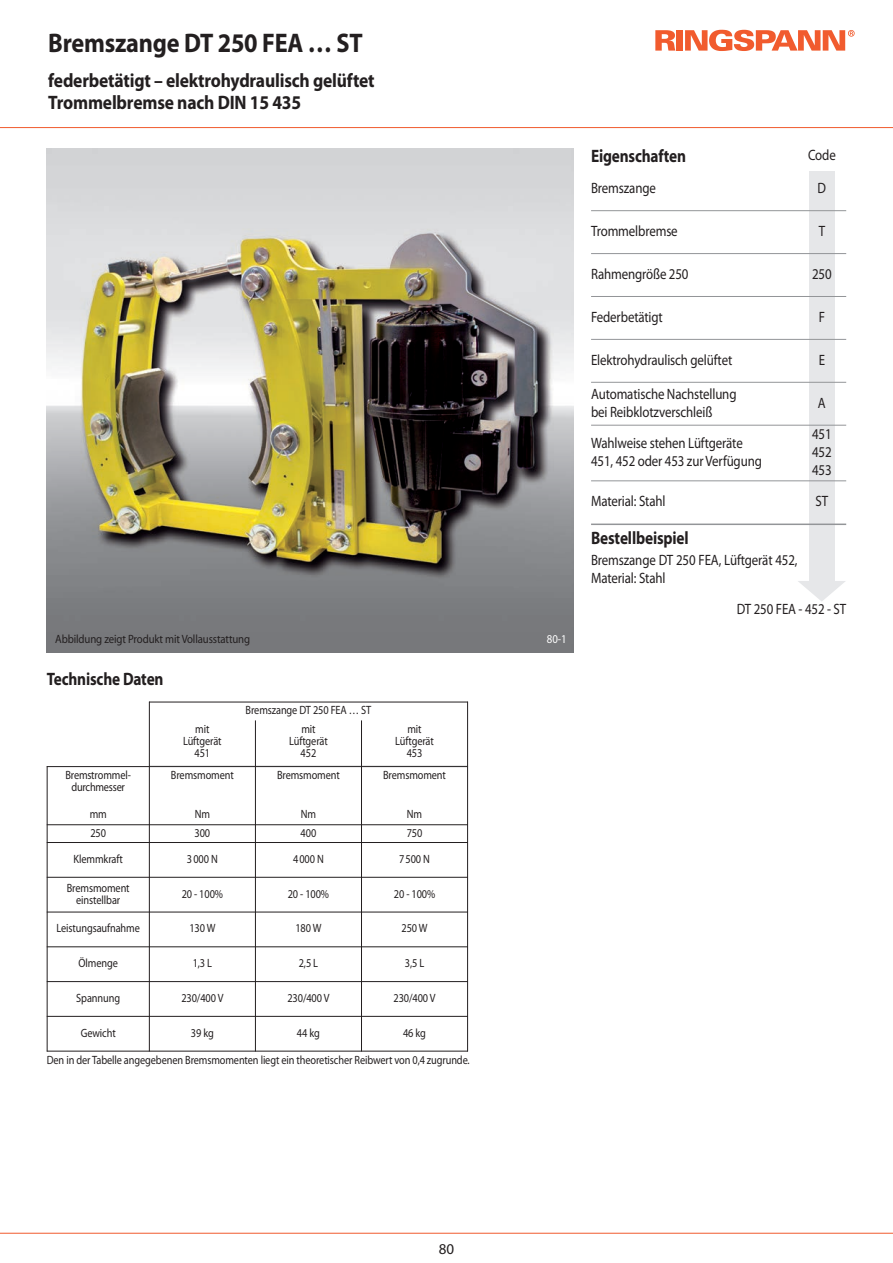
<style>
.page{position:relative;width:893px;height:1263px;background:#fff}
.page>*{position:absolute;margin:0;border:0;box-sizing:border-box;transform-origin:0 0}
.t1{font:700 27px "Myriad Pro";letter-spacing:-.01em;color:#231f20;scale:.9 1}
.t2{font:700 19.5px/22.2px "Myriad Pro";letter-spacing:-.01em;color:#231f20;scale:.9 1}
.t3{font:700 18px "Myriad Pro";letter-spacing:-.01em;color:#231f20;scale:.85 1}
.t4{font:700 18px "Myriad";letter-spacing:-.01em;color:#231f20;scale:.85 1}
.t5{font:15px/18px "Myriad Pro";letter-spacing:-.01em;color:#231f20;scale:.86 1}
.t6{font:15px "Myriad";color:#231f20}
.t7{font:12px/12px "Myriad Pro";letter-spacing:-.01em;color:#231f20;text-align:center;scale:.86 1}
.t8{font:12px "Myriad";letter-spacing:-.01em;color:#231f20;scale:.9 1}
.t9{font:12px "Myriad";color:#fff;scale:.9 1}
</style>
<div class="page">
<hr style="left:0;top:127px;width:893px;height:1px;background:#f15b2e">
<hr style="left:0;top:1233px;width:893px;height:1px;background:#f15b2e">
<svg style="left:655px;top:30px;width:20px;height:21px"></svg>
<div style="left:677px;top:30px;width:6px;height:21px;background:#f15b2e"></div>
<svg style="left:685px;top:30px;width:170px;height:21px"></svg>
<img style="left:47px;top:149px;width:527px;height:504px">
<div style="left:809px;top:171px;width:25px;height:413px;background:#e6e7e9"></div>
<svg style="left:798px;top:581px;width:47px;height:20px"></svg>
<hr style="left:149px;top:702px;width:1px;height:64px;background:#231f20">
<hr style="left:255px;top:720px;width:1px;height:46px;background:#231f20">
<hr style="left:361px;top:720px;width:1px;height:46px;background:#231f20">
<hr style="left:467px;top:702px;width:1px;height:64px;background:#231f20">
<hr style="left:149px;top:702px;width:319px;height:1px;background:#231f20">
<hr style="left:47px;top:766px;width:1px;height:285px;background:#231f20">
<hr style="left:149px;top:766px;width:1px;height:285px;background:#231f20">
<hr style="left:255px;top:766px;width:1px;height:285px;background:#231f20">
<hr style="left:361px;top:766px;width:1px;height:285px;background:#231f20">
<hr style="left:467px;top:766px;width:1px;height:285px;background:#231f20">
<hr style="left:47px;top:766px;width:421px;height:1px;background:#231f20">
<hr style="left:47px;top:824px;width:421px;height:1px;background:#231f20">
<hr style="left:47px;top:842px;width:421px;height:1px;background:#231f20">
<hr style="left:47px;top:877px;width:421px;height:1px;background:#231f20">
<hr style="left:47px;top:912px;width:421px;height:1px;background:#231f20">
<hr style="left:47px;top:946px;width:421px;height:1px;background:#231f20">
<hr style="left:47px;top:981px;width:421px;height:1px;background:#231f20">
<hr style="left:47px;top:1016px;width:421px;height:1px;background:#231f20">
<hr style="left:47px;top:1051px;width:421px;height:1px;background:#231f20">
<hr style="left:591px;top:210px;width:255px;height:1px;background:#939598">
<hr style="left:591px;top:253px;width:255px;height:1px;background:#939598">
<hr style="left:591px;top:296px;width:255px;height:1px;background:#939598">
<hr style="left:591px;top:339px;width:255px;height:1px;background:#939598">
<hr style="left:591px;top:382px;width:255px;height:1px;background:#939598">
<hr style="left:591px;top:425px;width:255px;height:1px;background:#939598">
<hr style="left:591px;top:481px;width:255px;height:1px;background:#939598">
<hr style="left:591px;top:523px;width:255px;height:2px;background:#939598">
<p class="t1" style="left:48px;top:32px;width:351px">Bremszange DT 250 FEA … ST</p>
<p class="t2" style="left:48px;top:70px;width:364px">federbetätigt – elektrohydraulisch gelüftet<br>Trommelbremse nach DIN 15 435</p>
<p class="t8" style="left:55px;top:634px;width:218px">Abbildung zeigt Produkt mit Vollausstattung</p>
<p class="t3" style="left:47px;top:673px;width:139px">Technische Daten</p>
<p class="t7" style="left:66px;top:770px;width:77px">Brems trommel - durchmesser</p>
<p class="t7" style="left:90px;top:809px;width:21px">mm</p>
<p class="t7" style="left:246px;top:705px;width:148px">Bremszange DT 250 FEA … ST</p>
<p class="t7" style="left:183px;top:724px;width:46px">mit<br>Lüftgerät<br>451</p>
<p class="t7" style="left:289px;top:724px;width:46px">mit<br>Lüftgerät<br>452</p>
<p class="t7" style="left:395px;top:724px;width:46px">mit<br>Lüftgerät<br>453</p>
<p class="t7" style="left:171px;top:770px;width:75px">Bremsmoment</p>
<p class="t7" style="left:195px;top:809px;width:19px">Nm</p>
<p class="t7" style="left:277px;top:770px;width:75px">Bremsmoment</p>
<p class="t7" style="left:301px;top:809px;width:19px">Nm</p>
<p class="t7" style="left:383px;top:770px;width:75px">Bremsmoment</p>
<p class="t7" style="left:407px;top:809px;width:19px">Nm</p>
<p class="t7" style="left:90px;top:827px;width:20px">250</p>
<p class="t7" style="left:195px;top:827px;width:20px">300</p>
<p class="t7" style="left:301px;top:827px;width:20px">400</p>
<p class="t7" style="left:407px;top:827px;width:20px">750</p>
<p class="t7" style="left:74px;top:854px;width:59px">Klemmkraft</p>
<p class="t7" style="left:187px;top:854px;width:37px">3 000 N</p>
<p class="t7" style="left:293px;top:854px;width:37px">4 000 N</p>
<p class="t7" style="left:399px;top:854px;width:37px">7 500 N</p>
<p class="t7" style="left:67px;top:882px;width:75px">Bremsmoment einstellbar</p>
<p class="t7" style="left:182px;top:888px;width:50px">20 - 100%</p>
<p class="t7" style="left:288px;top:888px;width:50px">20 - 100%</p>
<p class="t7" style="left:394px;top:888px;width:50px">20 - 100%</p>
<p class="t7" style="left:57px;top:923px;width:98px">Leistungsaufnahme</p>
<p class="t7" style="left:189px;top:923px;width:32px">130 W</p>
<p class="t7" style="left:295px;top:923px;width:32px">180 W</p>
<p class="t7" style="left:402px;top:923px;width:32px">250 W</p>
<p class="t7" style="left:79px;top:958px;width:47px">Ölmenge</p>
<p class="t7" style="left:193px;top:958px;width:24px">1,3 L</p>
<p class="t7" style="left:299px;top:958px;width:24px">2,5 L</p>
<p class="t7" style="left:405px;top:958px;width:24px">3,5 L</p>
<p class="t7" style="left:76px;top:993px;width:52px">Spannung</p>
<p class="t7" style="left:181px;top:993px;width:50px">230/400 V</p>
<p class="t7" style="left:287px;top:993px;width:50px">230/400 V</p>
<p class="t7" style="left:393px;top:993px;width:50px">230/400 V</p>
<p class="t7" style="left:81px;top:1028px;width:42px">Gewicht</p>
<p class="t7" style="left:191px;top:1028px;width:28px">39 kg</p>
<p class="t7" style="left:297px;top:1028px;width:28px">44 kg</p>
<p class="t7" style="left:403px;top:1028px;width:28px">46 kg</p>
<p class="t7" style="left:47px;top:1054px;width:493px">Den in der Tabelle angegebenen Bremsmomenten liegt ein theoretischer Reibwert von 0,4 zugrunde.</p>
<p class="t6" style="left:439px;top:1243px;width:17px">80</p>
<p class="t9" style="left:547px;top:634px;width:23px">80-1</p>
<p class="t4" style="left:591px;top:149px;width:113px">Eigenschaften</p>
<p class="t5" style="left:808px;top:147px;width:34px">Code</p>
<p class="t5" style="left:591px;top:180px;width:77px">Bremszange</p>
<p class="t5" style="left:818px;top:180px;width:11px">D</p>
<p class="t5" style="left:591px;top:223px;width:102px">Trommelbremse</p>
<p class="t5" style="left:819px;top:223px;width:9px">T</p>
<p class="t5" style="left:591px;top:266px;width:115px">Rahmengröße 250</p>
<p class="t5" style="left:812px;top:266px;width:24px">250</p>
<p class="t5" style="left:591px;top:309px;width:85px">Federbetätigt</p>
<p class="t5" style="left:819px;top:309px;width:9px">F</p>
<p class="t5" style="left:591px;top:352px;width:166px">Elektrohydraulisch gelüftet</p>
<p class="t5" style="left:819px;top:352px;width:9px">E</p>
<p class="t5" style="left:591px;top:386px;width:171px">Automatische Nachstellung bei Reibklotzverschleiß</p>
<p class="t5" style="left:818px;top:395px;width:11px">A</p>
<p class="t5" style="left:591px;top:435px;width:200px">Wahlweise stehen Lüftgeräte<br>451, 452 oder 453 zur Verfügung</p>
<p class="t5" style="left:812px;top:426px;width:24px;text-align:justify">451<br>452<br>453</p>
<p class="t5" style="left:591px;top:493px;width:88px">Material: Stahl</p>
<p class="t5" style="left:816px;top:493px;width:16px">ST</p>
<p class="t3" style="left:591px;top:531px;width:116px">Bestellbeispiel</p>
<p class="t5" style="left:591px;top:553px;width:242px;line-height:17.2px">Bremszange DT 250 FEA, Lüftgerät 452,<br>Material: Stahl</p>
<p class="t5" style="left:737px;top:601px;width:129px">DT 250 FEA - 452 - ST</p>
</div>
